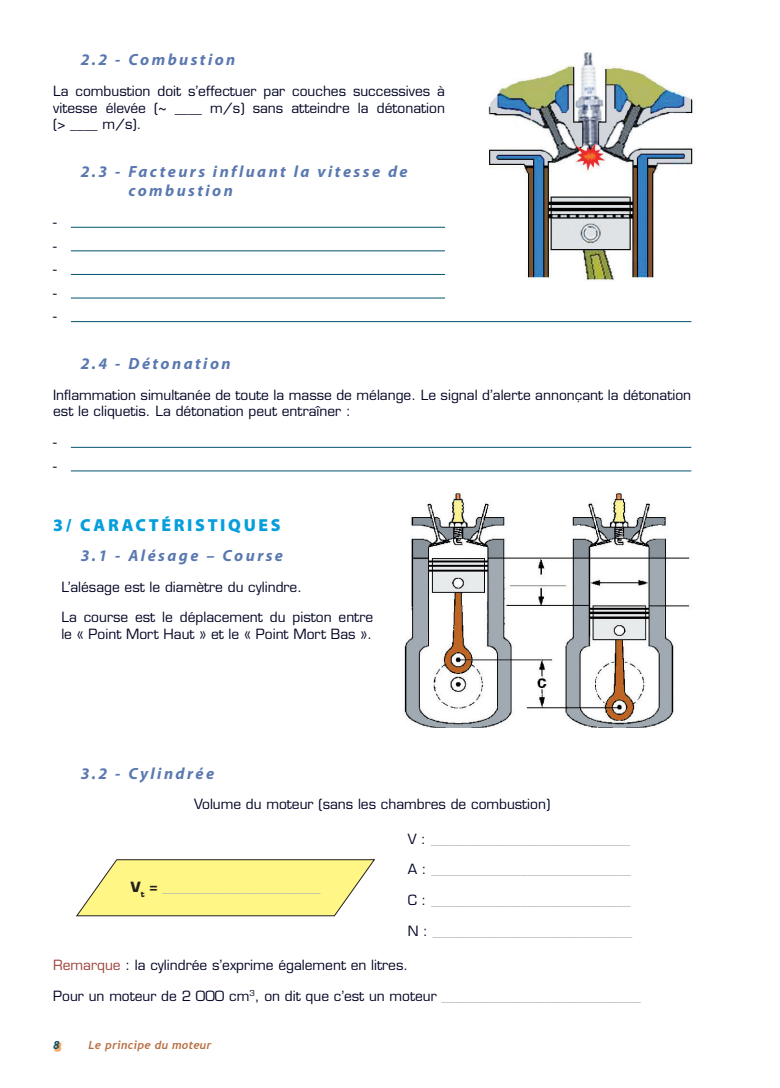
<style>
.page{position:relative;width:780px;height:1088px;background:#fff}
.page>*{position:absolute;margin:0;border:0;box-sizing:border-box;transform-origin:0 0}
.t1{font:900 17.5px "Myriad Pro";letter-spacing:.15em;color:#069edb}
.t2{font:italic 700 16.25px/19.5px "Myriad Pro";letter-spacing:.15em;color:#5a78b0}
.t3{font:13.75px/23.6px "Eurostile";color:#000424}
.t4{font:13.75px "Eurostile";color:#b2b3b7}
.t5{font:italic 700 11.25px "Trebuchet";letter-spacing:.025em;color:#b76e41}
.t6{font:italic 700 11.25px "Trebuchet";color:#00536d}
.s1{color:#000424}
.s2{color:#9e403a}
.s3{color:#b2b3b7}
.s4{font-weight:700;color:#231f20}
</style>
<div class="page">
<svg style="left:54px;top:1041px;width:8px;height:11px"></svg>
<hr style="left:71px;top:227px;width:374px;height:1px;background:#00536d">
<hr style="left:71px;top:251px;width:374px;height:1px;background:#00536d">
<hr style="left:71px;top:274px;width:374px;height:1px;background:#00536d">
<hr style="left:71px;top:298px;width:374px;height:1px;background:#00536d">
<hr style="left:71px;top:321px;width:620px;height:1px;background:#00536d">
<hr style="left:71px;top:447px;width:620px;height:1px;background:#00536d">
<hr style="left:71px;top:471px;width:620px;height:1px;background:#00536d">
<img style="left:488px;top:52px;width:206px;height:229px">
<svg style="left:76px;top:859px;width:299px;height:57px;background:#f7ef92"></svg>
<img style="left:404px;top:493px;width:286px;height:234px">
<p class="t2" style="left:81px;top:50px;width:156px">2.2 - Combustion</p>
<p class="t3" style="left:53px;top:83px;width:393px;line-height:16.5px;text-align:justify">La combustion doit s’effectuer par couches successives à vitesse élevée (~ ____ m/s) sans atteindre la détonation (&gt; ____ m/s).</p>
<p class="t2" style="left:128px;top:162px;width:281px;text-indent:-48px">2.3 - Facteurs influant la vitesse de combustion</p>
<p class="t3" style="left:53px;top:210px;width:5px;text-align:justify">- - - - -</p>
<p class="t2" style="left:81px;top:354px;width:151px">2.4 - Détonation</p>
<p class="t3" style="left:53px;top:387px;width:639px;line-height:16.5px">Inflammation simultanée de toute la masse de mélange. Le signal d’alerte annonçant la détonation est le cliquetis. La détonation peut entraîner :</p>
<p class="t3" style="left:53px;top:430px;width:5px">- -</p>
<p class="t1" style="left:53px;top:515px;width:229px">3/ CARACTÉRISTIQUES</p>
<p class="t2" style="left:81px;top:546px;width:204px">3.1 - Alésage – Course</p>
<p class="t3" style="left:61px;top:575px;width:242px">L’alésage est le diamètre du cylindre.</p>
<p class="t3" style="left:61px;top:609px;width:313px;line-height:16.5px">La course est le déplacement du piston entre le « Point Mort Haut » et le « Point Mort Bas ».</p>
<p class="t2" style="left:81px;top:764px;width:135px">3.2 - Cylindrée</p>
<p class="t3" style="left:194px;top:793px;width:358px">Volume du moteur (sans les chambres de combustion)</p>
<p class="t4" style="left:407px;top:830px;width:224px"><span class="s1">V :</span> _____________________________</p>
<p class="t4" style="left:407px;top:861px;width:225px"><span class="s1">A :</span> _____________________________</p>
<p class="t4" style="left:407px;top:892px;width:224px"><span class="s1">C :</span> _____________________________</p>
<p class="t4" style="left:407px;top:922px;width:226px"><span class="s1">N :</span> _____________________________</p>
<p class="t3" style="left:53px;top:953px;width:356px"><span class="s2">Remarque</span> : la cylindrée s’exprime également en litres.</p>
<p class="t3" style="left:53px;top:984px;width:589px">Pour un moteur de 2 000 cm<sup>3</sup>, on dit que c’est un moteur <span class="s3">_____________________________</span></p>
<p class="t4" style="left:131px;top:878px;width:191px"><span class="s4">V</span><sub>t</sub> <span class="s4">=</span> _______________________</p>
<p class="t6" style="left:53px;top:1038px;width:8px">8</p>
<p class="t5" style="left:89px;top:1038px;width:124px">Le principe du moteur</p>
</div>
